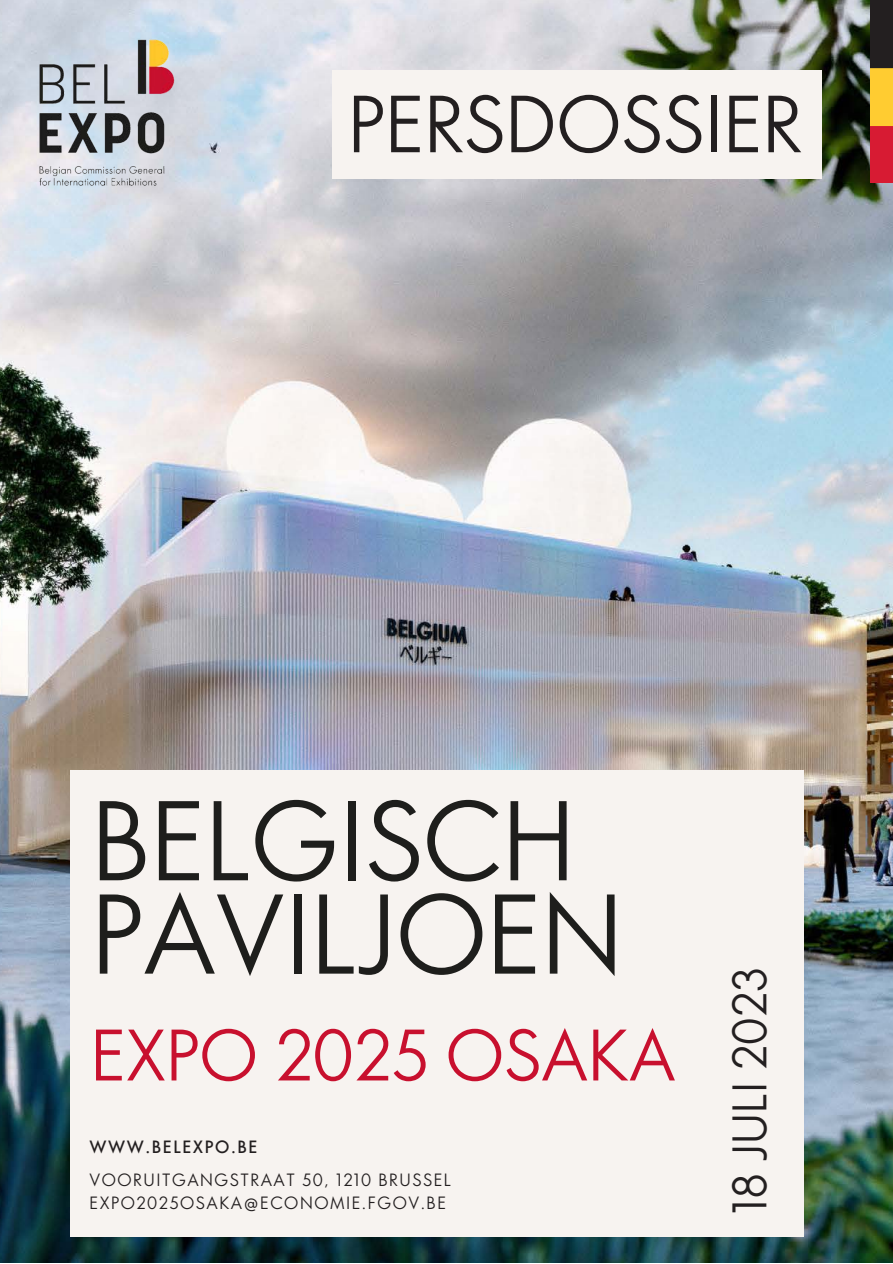
<style>
.page{position:relative;width:893px;height:1264px;background:#fff}
.page>*{position:absolute;margin:0;border:0;box-sizing:border-box;transform-origin:0 0}
.t1{font:104.85px/93.3px "Absolut";letter-spacing:-.04em;color:#1e1e1c}
.t2{font:75px "Absolut";letter-spacing:-.04em;color:#231f20}
.t3{font:67.5px "Absolut";letter-spacing:-.04em;color:#c8102e}
.t4{font:45px "Absolut";letter-spacing:-.04em;color:#231f20}
.t5{font:16.5px/22.5px "Absolut";letter-spacing:.055em;color:#231f20}
.t6{font:500 16.5px "Absolut";letter-spacing:.055em;color:#231f20}
</style>
<div class="page">
<img style="left:0;top:0;width:892px;height:1262px">
<img style="left:0;top:1px;width:212px;height:224px">
<img style="left:870px;top:1px;width:22px;height:182px">
<div style="left:70px;top:770px;width:733px;height:466px;background:#f7f3f0"></div>
<div style="left:332px;top:70px;width:489px;height:109px;background:#f7f3f0"></div>
<p class="t2" style="left:346px;top:96px;width:458px">PERSDOSSIER</p>
<p class="t1" style="left:89px;top:807px;width:537px">BELGISCH<br>PAVILJOEN</p>
<p class="t3" style="left:89px;top:1029px;width:589px">EXPO 2025 OSAKA</p>
<p class="t6" style="left:89px;top:1140px;width:170px">WWW.BELEXPO.BE</p>
<p class="t5" style="left:89px;top:1170px;width:363px">VOORUITGANGSTRAAT 50, 1210 BRUSSEL<br>EXPO2025OSAKA@ECONOMIE.FGOV.BE</p>
<p class="t4" style="left:732px;top:1214px;width:251px;rotate:-90deg">18 JULI 2023</p>
</div>
